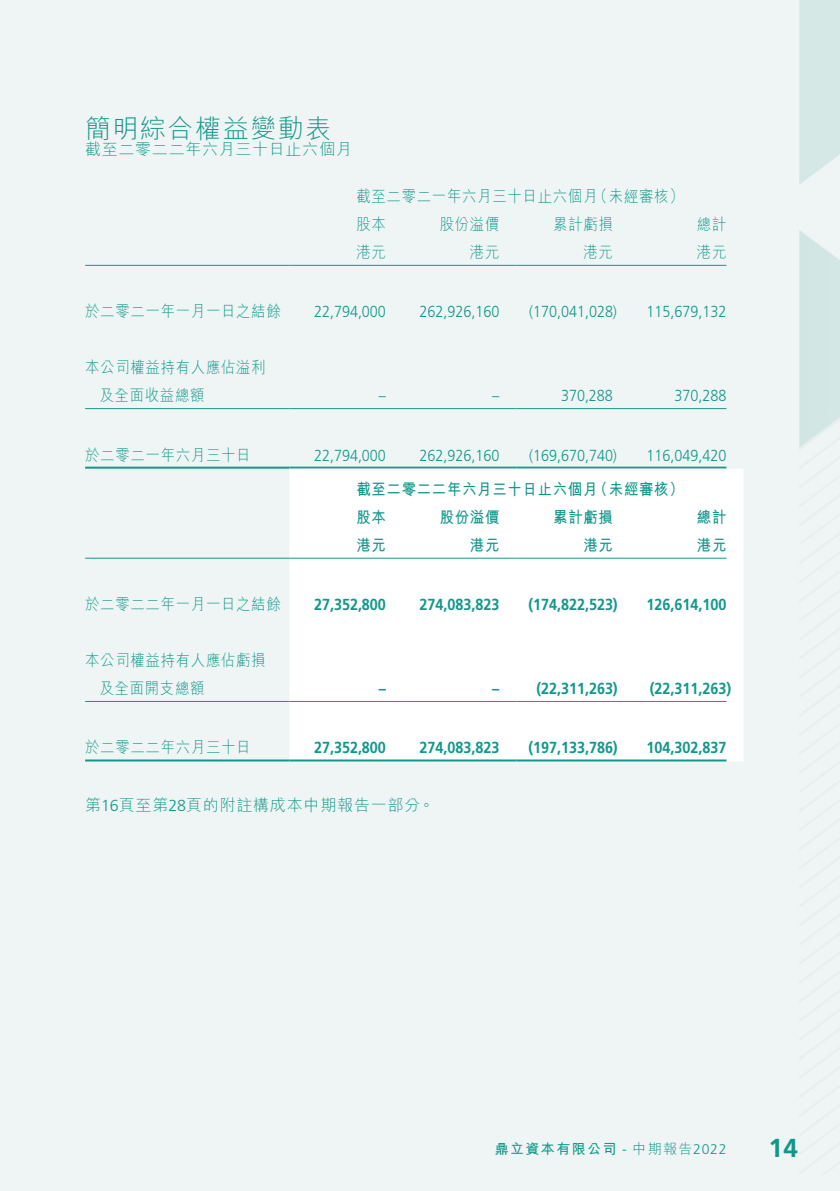
<style>
.page{position:relative;width:840px;height:1191px;background:#fff}
.page>*{position:absolute;margin:0;border:0;box-sizing:border-box;transform-origin:0 0}
.t1{font:300 26px "M Hei HK";letter-spacing:.06em;color:#12978b}
.t2{font:700 26px "Frutiger LT Std";color:#12978b}
.t3{font:300 16px "M Hei HK";letter-spacing:.05em;color:#12978b;scale:.9 1}
.t4{font:700 16px "Frutiger LT Std";color:#12978b;scale:.9 1}
.t5{font:300 16px "Frutiger LT Std";color:#12978b;scale:.9 1}
.t6{font:700 16px "M Hei HK";letter-spacing:.05em;color:#12978b;scale:.9 1}
.t7{font:300 16px "M Hei HK";letter-spacing:.05em;color:#12978b}
.t8{font:700 14px "M Hei HK";letter-spacing:.1em;color:#12978b}
.s1{font-family:"Frutiger LT Std"}
.s2{font-family:"Frutiger LT Std";font-weight:300}
.s3{font-weight:300}
</style>
<div class="page">
<div style="left:0;top:0;width:839px;height:1191px;background:#eff5f4"></div>
<hr style="left:85px;top:265px;width:204px;height:1px;background:#12978b">
<hr style="left:289px;top:265px;width:114px;height:1px;background:#12978b">
<hr style="left:403px;top:265px;width:113px;height:1px;background:#12978b">
<hr style="left:516px;top:265px;width:113px;height:1px;background:#12978b">
<hr style="left:629px;top:265px;width:97px;height:1px;background:#12978b">
<hr style="left:85px;top:408px;width:204px;height:1px;background:#12978b">
<hr style="left:289px;top:408px;width:114px;height:1px;background:#12978b">
<hr style="left:403px;top:408px;width:113px;height:1px;background:#12978b">
<hr style="left:516px;top:408px;width:113px;height:1px;background:#12978b">
<hr style="left:629px;top:408px;width:97px;height:1px;background:#12978b">
<hr style="left:85px;top:466px;width:204px;height:2px;background:#12978b">
<hr style="left:289px;top:466px;width:114px;height:2px;background:#12978b">
<hr style="left:403px;top:466px;width:113px;height:2px;background:#12978b">
<hr style="left:516px;top:466px;width:113px;height:2px;background:#12978b">
<hr style="left:629px;top:466px;width:97px;height:2px;background:#12978b">
<svg style="left:289px;top:468px;width:454px;height:293px"></svg>
<hr style="left:85px;top:557px;width:204px;height:1px;background:#12978b">
<hr style="left:289px;top:557px;width:114px;height:1px;background:#12978b">
<hr style="left:403px;top:557px;width:113px;height:1px;background:#12978b">
<hr style="left:516px;top:557px;width:113px;height:1px;background:#12978b">
<hr style="left:629px;top:557px;width:97px;height:1px;background:#12978b">
<hr style="left:85px;top:701px;width:204px;height:1px;background:#12978b">
<hr style="left:289px;top:701px;width:114px;height:1px;background:#12978b">
<hr style="left:403px;top:701px;width:113px;height:1px;background:#12978b">
<hr style="left:516px;top:701px;width:113px;height:1px;background:#12978b">
<hr style="left:629px;top:701px;width:97px;height:1px;background:#12978b">
<hr style="left:85px;top:759px;width:204px;height:2px;background:#12978b">
<hr style="left:289px;top:759px;width:114px;height:2px;background:#12978b">
<hr style="left:403px;top:759px;width:113px;height:2px;background:#12978b">
<hr style="left:516px;top:759px;width:113px;height:2px;background:#12978b">
<hr style="left:629px;top:759px;width:97px;height:2px;background:#12978b">
<h1 class="t1" style="left:85px;top:115px;width:248px">簡明綜合權益變動表</h1>
<p class="t7" style="left:85px;top:141px;width:268px">截至二零二二年六月三十日止六個月</p>
<p class="t3" style="left:592px;top:188px;width:102px">（未經審核(</p>
<p class="t3" style="left:356px;top:188px;width:269px">截至二零二一年六月三十日止六個月</p>
<p class="t3" style="left:356px;top:216px;width:34px">股本</p>
<p class="t3" style="left:356px;top:244px;width:34px">港元</p>
<p class="t3" style="left:439px;top:216px;width:68px">股份溢價</p>
<p class="t3" style="left:469px;top:244px;width:34px">港元</p>
<p class="t3" style="left:553px;top:216px;width:68px">累計虧損</p>
<p class="t3" style="left:583px;top:244px;width:34px">港元</p>
<p class="t3" style="left:696px;top:216px;width:34px">總計</p>
<p class="t3" style="left:696px;top:244px;width:34px">港元</p>
<p class="t3" style="left:85px;top:303px;width:219px">於二零二一年一月一日之結餘</p>
<p class="t5" style="left:314px;top:303px;width:81px">22,794,000</p>
<p class="t5" style="left:419px;top:303px;width:90px">262,926,160</p>
<p class="t5" style="left:529px;top:303px;width:99px">)170,041,028(</p>
<p class="t5" style="left:646px;top:303px;width:90px">115,679,132</p>
<p class="t3" style="left:85px;top:359px;width:202px">本公司權益持有人應佔溢利</p>
<p class="t3" style="left:99px;top:387px;width:118px">及全面收益總額</p>
<p class="t5" style="left:378px;top:387px;width:9px">–</p>
<p class="t5" style="left:492px;top:387px;width:9px">–</p>
<p class="t5" style="left:560px;top:387px;width:59px">370,288</p>
<p class="t5" style="left:674px;top:387px;width:59px">370,288</p>
<p class="t3" style="left:85px;top:446px;width:185px">於二零二一年六月三十日</p>
<p class="t5" style="left:314px;top:446px;width:81px">22,794,000</p>
<p class="t5" style="left:419px;top:446px;width:90px">262,926,160</p>
<p class="t5" style="left:529px;top:446px;width:99px">)169,670,740(</p>
<p class="t5" style="left:646px;top:446px;width:90px">116,049,420</p>
<p class="t6" style="left:592px;top:477px;width:102px">（未經審核(</p>
<p class="t6" style="left:356px;top:477px;width:269px">截至二零二二年六月三十日止六個月</p>
<p class="t6" style="left:356px;top:505px;width:34px">股本</p>
<p class="t6" style="left:439px;top:505px;width:68px">股份溢價</p>
<p class="t6" style="left:553px;top:505px;width:68px">累計虧損</p>
<p class="t6" style="left:696px;top:505px;width:34px">總計</p>
<p class="t6" style="left:356px;top:533px;width:34px">港元</p>
<p class="t6" style="left:469px;top:533px;width:34px">港元</p>
<p class="t6" style="left:583px;top:533px;width:34px">港元</p>
<p class="t6" style="left:696px;top:533px;width:34px">港元</p>
<p class="t3" style="left:85px;top:596px;width:219px">於二零二二年一月一日之結餘</p>
<p class="t4" style="left:314px;top:595px;width:81px">27,352,800</p>
<p class="t4" style="left:419px;top:595px;width:90px">274,083,823</p>
<p class="t4" style="left:528px;top:595px;width:101px">)174,822,523(</p>
<p class="t4" style="left:646px;top:595px;width:90px">126,614,100</p>
<p class="t3" style="left:85px;top:652px;width:202px">本公司權益持有人應佔虧損</p>
<p class="t3" style="left:99px;top:680px;width:118px">及全面開支總額</p>
<p class="t4" style="left:378px;top:679px;width:9px">–</p>
<p class="t4" style="left:492px;top:679px;width:9px">–</p>
<p class="t4" style="left:536px;top:679px;width:92px">)22,311,263(</p>
<p class="t4" style="left:649px;top:679px;width:92px">)22,311,263(</p>
<p class="t3" style="left:85px;top:739px;width:185px">於二零二二年六月三十日</p>
<p class="t4" style="left:314px;top:738px;width:81px">27,352,800</p>
<p class="t4" style="left:419px;top:738px;width:90px">274,083,823</p>
<p class="t4" style="left:528px;top:738px;width:101px">)197,133,786(</p>
<p class="t4" style="left:646px;top:738px;width:90px">104,302,837</p>
<p class="t7" style="left:85px;top:797px;width:350px">第<span class="s1">16</span>頁至第<span class="s1">28</span>頁的附註構成本中期報告一部分。</p>
<p class="t8" style="left:494px;top:1138px;width:233px">鼎立資本有限公司 <span class="s2">-</span> <span class="s3">中期報告</span><span class="s2">2022</span></p>
<h1 class="t2" style="left:768px;top:1132px;width:31px">14</h1>
</div>
